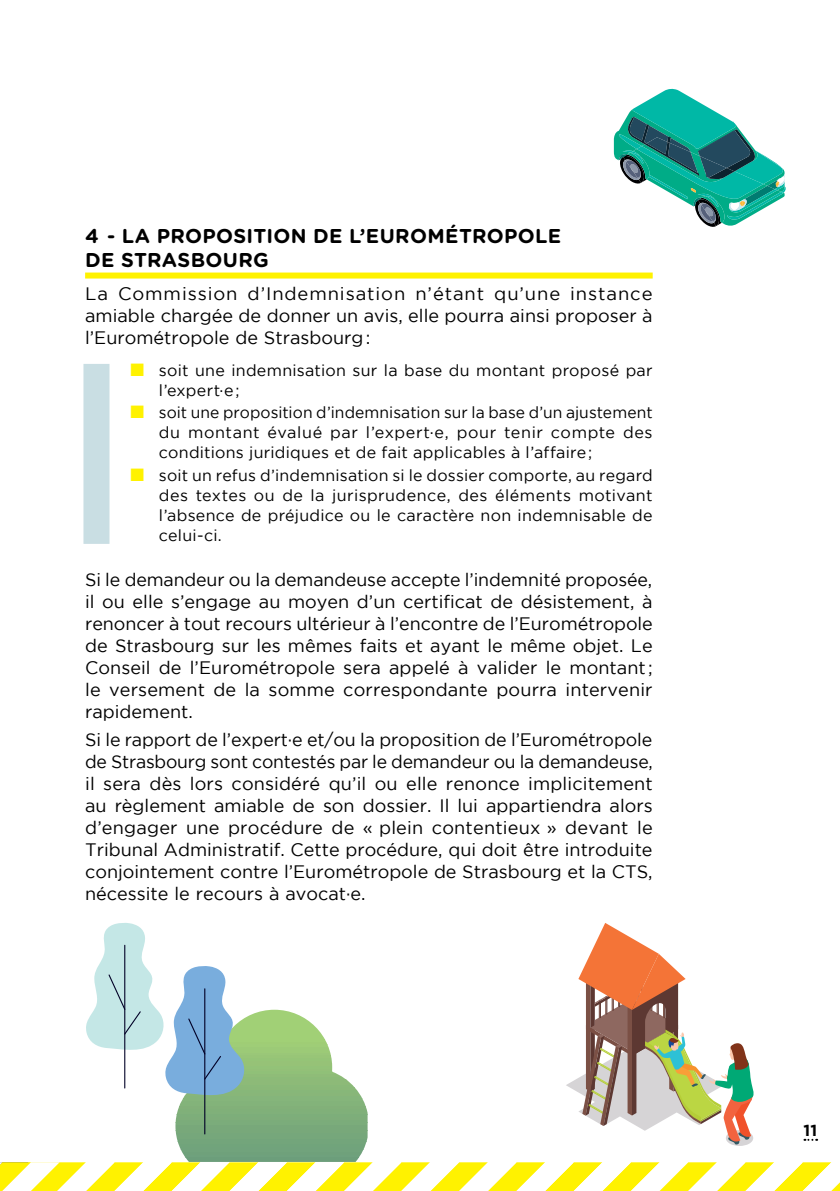
<style>
.page{position:relative;width:840px;height:1191px;background:#fff}
.page>*{position:absolute;margin:0;border:0;box-sizing:border-box;transform-origin:0 0}
.t1{font:700 20px/24px "Gotham Rounded";letter-spacing:.015em;color:#000}
.t2{font:18px/22px "Gotham";color:#000;text-align:justify}
.t3{font:16px/20px "Gotham";letter-spacing:.015em;color:#000;text-align:justify}
.t4{font:700 16px "Gotham";color:#000}
.s1{color:#fff200}
</style>
<div class="page">
<svg style="left:804px;top:1138px;width:12px;height:2px"></svg>
<svg style="left:0;top:1162px;width:839px;height:29px"></svg>
<div style="left:85px;top:272px;width:567px;height:6px;background:#fff200"></div>
<div style="left:83px;top:364px;width:26px;height:180px;background:#c9dee3"></div>
<svg style="left:566px;top:923px;width:188px;height:223px"></svg>
<svg style="left:246px;top:1009px;width:79px;height:30px;fill:#a1d076"></svg>
<hr style="left:175px;top:1039px;width:192px;height:3px;background:#a1d076">
<hr style="left:175px;top:1042px;width:192px;height:2px;background:#9fcd75">
<hr style="left:175px;top:1044px;width:192px;height:3px;background:#9fcd77">
<hr style="left:175px;top:1047px;width:192px;height:3px;background:#9cca77">
<hr style="left:175px;top:1050px;width:192px;height:2px;background:#9cca77">
<hr style="left:175px;top:1052px;width:192px;height:3px;background:#9ac778">
<hr style="left:175px;top:1055px;width:192px;height:3px;background:#98c577">
<hr style="left:175px;top:1058px;width:192px;height:2px;background:#95c477">
<hr style="left:175px;top:1060px;width:192px;height:3px;background:#96c277">
<hr style="left:175px;top:1063px;width:192px;height:3px;background:#96c277">
<hr style="left:175px;top:1066px;width:192px;height:2px;background:#93c278">
<hr style="left:175px;top:1068px;width:192px;height:3px;background:#93c078">
<hr style="left:175px;top:1071px;width:192px;height:3px;background:#90c078">
<hr style="left:175px;top:1074px;width:192px;height:2px;background:#8fbc78">
<hr style="left:175px;top:1076px;width:192px;height:3px;background:#8cbb78">
<hr style="left:175px;top:1079px;width:192px;height:3px;background:#8dba78">
<hr style="left:175px;top:1082px;width:192px;height:3px;background:#8dba78">
<hr style="left:175px;top:1085px;width:192px;height:2px;background:#8ab978">
<hr style="left:175px;top:1087px;width:192px;height:3px;background:#8ab878">
<hr style="left:175px;top:1090px;width:192px;height:3px;background:#87b779">
<hr style="left:175px;top:1093px;width:192px;height:2px;background:#88b679">
<hr style="left:175px;top:1095px;width:192px;height:3px;background:#85b57b">
<hr style="left:175px;top:1098px;width:192px;height:3px;background:#85b57b">
<hr style="left:175px;top:1101px;width:192px;height:2px;background:#83b37a">
<hr style="left:175px;top:1103px;width:192px;height:3px;background:#83b37a">
<hr style="left:175px;top:1106px;width:192px;height:3px;background:#82b079">
<hr style="left:175px;top:1109px;width:192px;height:2px;background:#80b079">
<hr style="left:175px;top:1111px;width:192px;height:3px;background:#80b07a">
<hr style="left:175px;top:1114px;width:192px;height:3px;background:#7dae7a">
<hr style="left:175px;top:1117px;width:192px;height:2px;background:#7ead7a">
<hr style="left:175px;top:1119px;width:192px;height:3px;background:#7bac7a">
<hr style="left:175px;top:1122px;width:192px;height:3px;background:#7bac7b">
<hr style="left:175px;top:1125px;width:192px;height:3px;background:#78a87a">
<hr style="left:175px;top:1128px;width:192px;height:2px;background:#78a87a">
<hr style="left:175px;top:1130px;width:192px;height:3px;background:#78a87a">
<hr style="left:175px;top:1133px;width:192px;height:3px;background:#76a77b">
<hr style="left:175px;top:1136px;width:192px;height:2px;background:#76a77b">
<hr style="left:175px;top:1138px;width:192px;height:3px;background:#73a57b">
<hr style="left:175px;top:1141px;width:192px;height:3px;background:#73a57b">
<hr style="left:175px;top:1144px;width:192px;height:2px;background:#71a47b">
<hr style="left:175px;top:1146px;width:192px;height:3px;background:#71a37c">
<hr style="left:175px;top:1149px;width:192px;height:3px;background:#71a37c">
<hr style="left:175px;top:1152px;width:192px;height:2px;background:#6fa17b">
<hr style="left:175px;top:1154px;width:192px;height:3px;background:#6fa17d">
<hr style="left:175px;top:1157px;width:192px;height:3px;background:#6c9e7b">
<hr style="left:175px;top:1160px;width:192px;height:2px;background:#6c9e7b">
<hr style="left:204px;top:988px;width:1px;height:146px;background:#010026">
<svg style="left:86px;top:923px;width:160px;height:176px"></svg>
<svg style="left:613px;top:88px;width:172px;height:139px"></svg>
<p class="t1" style="left:85px;top:223px;width:477px">4 - LA PROPOSITION DE L’EUROMÉTROPOLE<br>DE STRASBOURG</p>
<p class="t2" style="left:85px;top:282px;width:568px">La Commission d’Indemnisation n’étant qu’une instance amiable chargée de donner un avis, elle pourra ainsi proposer à l’Eurométropole de Strasbourg :</p>
<p class="t3" style="left:159px;top:359px;width:495px;text-indent:-28px"><span class="s1">■</span> soit une indemnisation sur la base du montant proposé par l’expert·e ;</p>
<p class="t3" style="left:159px;top:402px;width:495px;text-indent:-28px"><span class="s1">■</span> soit une proposition d’indemnisation sur la base d’un ajustement du montant évalué par l’expert·e, pour tenir compte des conditions juridiques et de fait applicables à l’affaire ;</p>
<p class="t3" style="left:159px;top:465px;width:495px;text-indent:-28px"><span class="s1">■</span> soit un refus d’indemnisation si le dossier comporte, au regard des textes ou de la jurisprudence, des éléments motivant l’absence de préjudice ou le caractère non indemnisable de celui-ci.</p>
<p class="t2" style="left:85px;top:568px;width:569px">Si le demandeur ou la demandeuse accepte l’indemnité proposée, il ou elle s’engage au moyen d’un certificat de désistement, à renoncer à tout recours ultérieur à l’encontre de l’Eurométropole de Strasbourg sur les mêmes faits et ayant le même objet. Le Conseil de l’Eurométropole sera appelé à valider le montant ; le versement de la somme correspondante pourra intervenir rapidement.</p>
<p class="t2" style="left:85px;top:728px;width:569px">Si le rapport de l’expert·e et/ou la proposition de l’Eurométropole de Strasbourg sont contestés par le demandeur ou la demandeuse, il sera dès lors considéré qu’il ou elle renonce implicitement au règlement amiable de son dossier. Il lui appartiendra alors d’engager une procédure de « plein contentieux » devant le Tribunal Administratif. Cette procédure, qui doit être introduite conjointement contre l’Eurométropole de Strasbourg et la CTS, nécessite le recours à avocat·e.</p>
<p class="t4" style="left:803px;top:1121px;width:15px">11</p>
</div>
